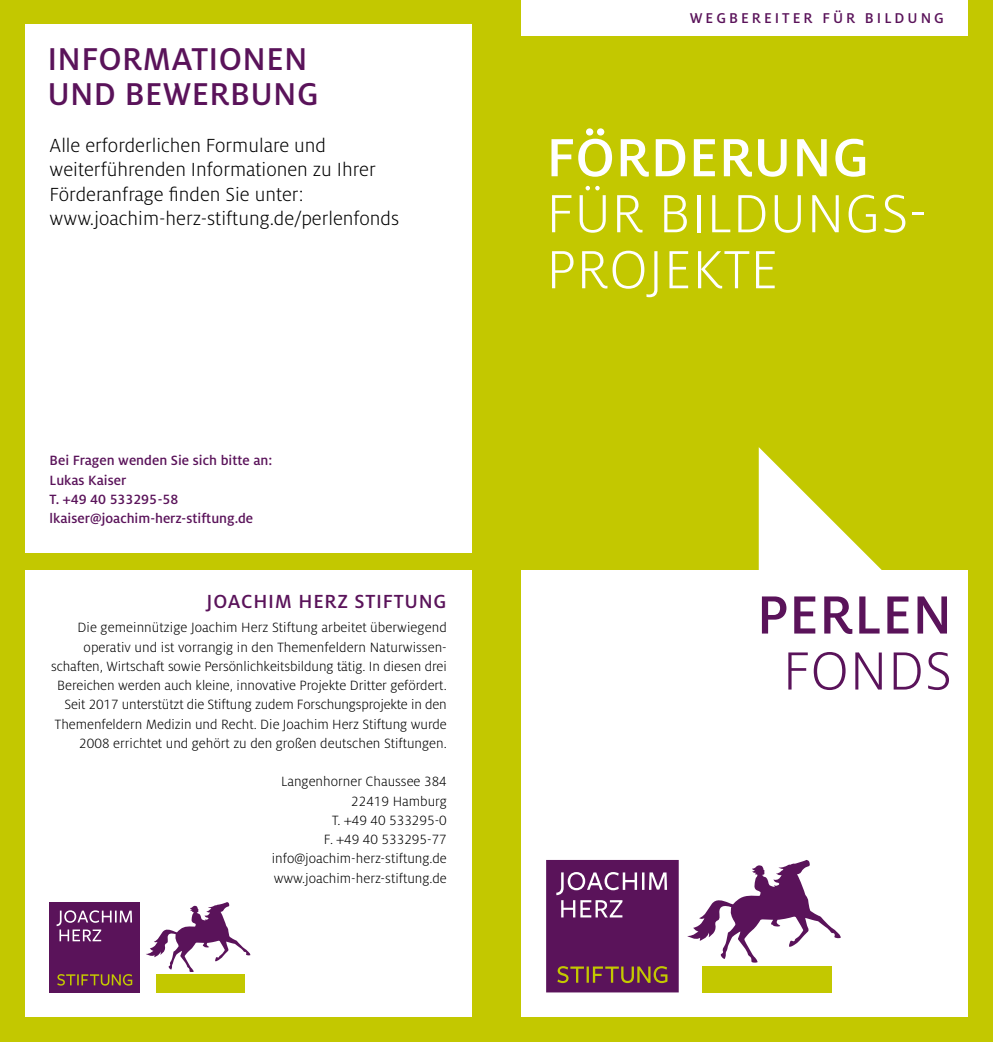
<style>
.page{position:relative;width:993px;height:1042px;background:#fff}
.page>*{position:absolute;margin:0;border:0;box-sizing:border-box;transform-origin:0 0}
.t1{font:300 59.5px/56px "Milo OT";letter-spacing:.01em;color:#fff}
.t2{font:500 59.5px "Milo OT";letter-spacing:.01em;color:#fff}
.t3{font:500 59.5px "Milo OT";letter-spacing:.01em;color:#5a135a}
.t4{font:300 59.5px "Milo OT";letter-spacing:.01em;color:#5a135a}
.t5{font:500 35px/35px "Milo OT";letter-spacing:.01em;color:#5a135a}
.t6{font:300 21px/24.5px "Milo OT";color:#000}
.t7{font:500 21px "Milo OT";letter-spacing:.035em;color:#5a135a}
.t8{font:500 15.75px "Milo OT";letter-spacing:.19em;color:#5a135a}
.t9{font:300 14.88px/19.2px "Milo OT";color:#000;text-align:right}
.t10{font:500 14.88px/19.2px "Milo OT";color:#5a135a}
</style>
<div class="page">
<div style="left:496px;top:0;width:496px;height:1042px;background:#c3c800"></div>
<div style="left:0;top:0;width:496px;height:1042px;background:#c3c800"></div>
<div style="left:25px;top:25px;width:446px;height:528px;background:#fff"></div>
<div style="left:25px;top:570px;width:446px;height:447px;background:#fff"></div>
<div style="left:50px;top:902px;width:90px;height:90px;background:#5a135a"></div>
<div style="left:156px;top:974px;width:88px;height:18px;background:#c3c800"></div>
<svg style="left:146px;top:902px;width:104px;height:70px"></svg>
<svg style="left:57px;top:910px;width:75px;height:31px"></svg>
<svg style="left:57px;top:974px;width:75px;height:11px"></svg>
<svg style="left:758px;top:447px;width:124px;height:123px"></svg>
<div style="left:521px;top:570px;width:446px;height:447px;background:#fff"></div>
<div style="left:546px;top:860px;width:132px;height:132px;background:#5a135a"></div>
<div style="left:702px;top:966px;width:129px;height:26px;background:#c3c800"></div>
<svg style="left:687px;top:860px;width:153px;height:103px"></svg>
<svg style="left:556px;top:872px;width:110px;height:45px"></svg>
<svg style="left:557px;top:966px;width:110px;height:17px"></svg>
<div style="left:521px;top:0;width:446px;height:36px;background:#fff"></div>
<h2 class="t5" style="left:47px;top:42px;width:273px">INFORMATIONEN<br>UND BEWERBUNG</h2>
<h3 class="t6" style="left:50px;top:133px;width:351px">Alle erforderlichen Formulare und weiterführenden Informationen zu Ihrer Förderanfrage finden Sie unter: www.joachim-herz-stiftung.de/perlenfonds</h3>
<p class="t10" style="left:50px;top:451px;width:224px">Bei Fragen wenden Sie sich bitte an:<br>Lukas Kaiser<br>T. +49 40 533295-58 lkaiser@joachim-herz-stiftung.de</p>
<h3 class="t7" style="left:206px;top:590px;width:241px">JOACHIM HERZ STIFTUNG</h3>
<p class="t9" style="left:51px;top:618px;width:397px">Die gemeinnützige Joachim Herz Stiftung arbeitet überwiegend operativ und ist vorrangig in den Themenfeldern Naturwissen&shy;schaften, Wirtschaft sowie Persönlichkeitsbildung tätig. In diesen drei Bereichen werden auch kleine, innovative Projekte Dritter gefördert.<br>Seit 2017 unterstützt die Stiftung zudem Forschungsprojekte in den Themenfeldern Medizin und Recht. Die Joachim Herz Stiftung wurde 2008 errichtet und gehört zu den großen deutschen Stiftungen.</p>
<p class="t9" style="left:272px;top:772px;width:176px">Langenhorner Chaussee 384<br>22419 Hamburg<br>T. +49 40 533295-0<br>F. +49 40 533295-77 info@joachim-herz-stiftung.de www.joachim-herz-stiftung.de</p>
<p class="t8" style="left:689px;top:9px;width:256px">WEGBEREITER FÜR BILDUNG</p>
<h1 class="t2" style="left:546px;top:125px;width:324px">FÖRDERUNG</h1>
<h1 class="t1" style="left:546px;top:186px;width:382px">FÜR BILDUNGS-<br>PROJEKTE</h1>
<h1 class="t3" style="left:756px;top:582px;width:197px">PERLEN</h1>
<h1 class="t4" style="left:782px;top:639px;width:171px">FONDS</h1>
</div>
